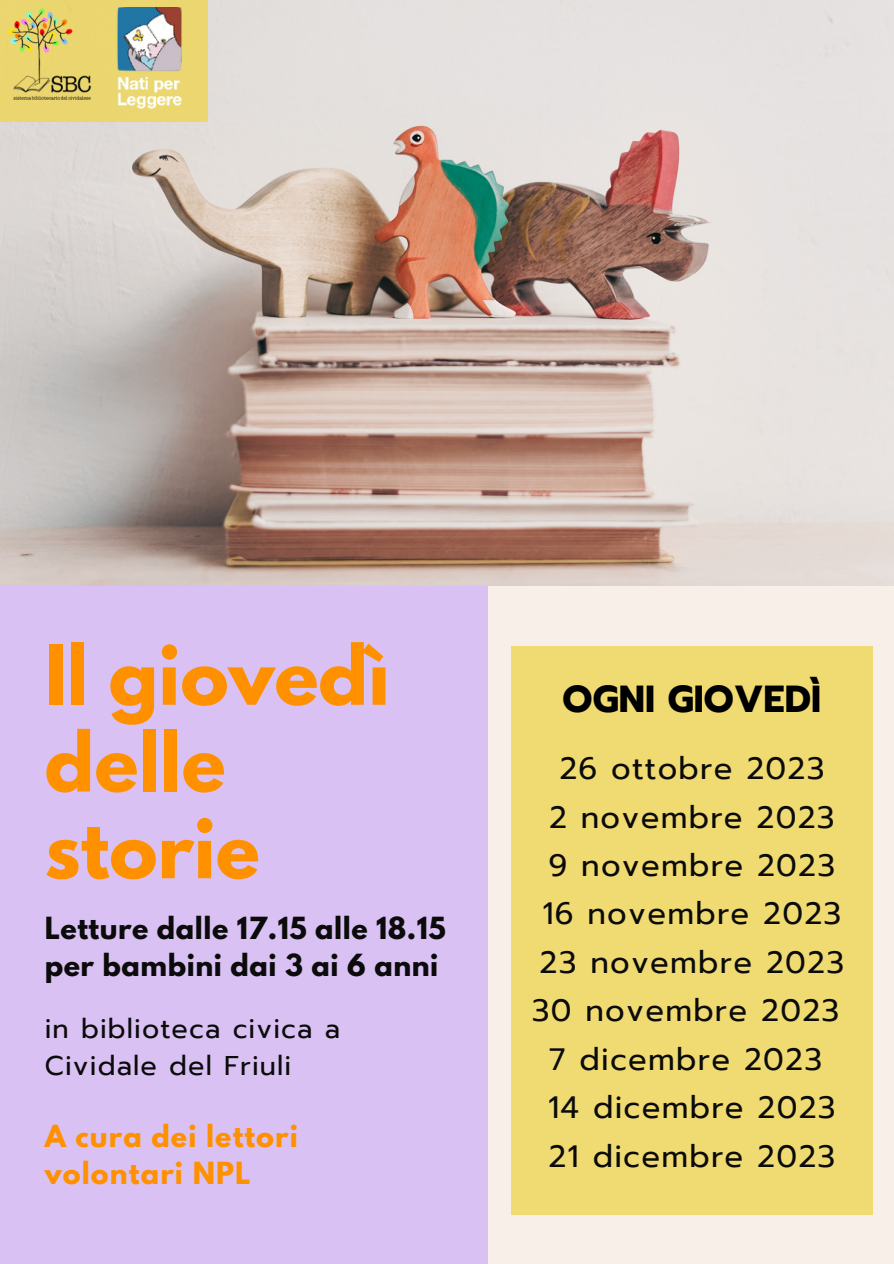
<style>
.page{position:relative;width:894px;height:1264px;background:#fff}
.page>*{position:absolute;margin:0;border:0;box-sizing:border-box;transform-origin:0 0}
.t1{font:700 72.75px/86.7px "League Spartan";color:#ff9100}
.t2{font:700 37.5px "Prompt";color:#000}
.t3{font:30.75px "Prompt";letter-spacing:.04em;color:#0a0b0a}
.t4{font:700 27px/37.2px "League Spartan";letter-spacing:.02em;color:#0a0b0a}
.t5{font:27px/37.2px "Prompt";letter-spacing:.04em;color:#0a0b0a}
.t6{font:700 27px/37.2px "League Spartan";letter-spacing:.04em;color:#ff9100}
</style>
<div class="page">
<div style="left:0;top:0;width:893px;height:1263px;background:#f8f0e8"></div>
<div style="left:0;top:586px;width:487px;height:677px;background:#dac1f3"></div>
<img style="left:0;top:0;width:893px;height:586px">
<div style="left:0;top:0;width:208px;height:121px;background:#ebd66f"></div>
<div style="left:511px;top:646px;width:361px;height:568px;background:#f0da72"></div>
<img style="left:117px;top:8px;width:65px;height:101px">
<img style="left:8px;top:8px;width:83px;height:92px">
<p class="t1" style="left:45px;top:641px;width:346px">Il giovedì delle storie</p>
<p class="t4" style="left:45px;top:913px;width:402px">Letture dalle 17.15 alle 18.15 per bambini dai 3 ai 6 anni</p>
<p class="t5" style="left:45px;top:1010px;width:297px">in biblioteca civica a<br>Cividale del Friuli</p>
<p class="t6" style="left:45px;top:1120px;width:255px">A cura dei lettori volontari NPL</p>
<p class="t2" style="left:562px;top:670px;width:260px">OGNI GIOVEDÌ</p>
<p class="t3" style="left:559px;top:745px;width:266px">26 ottobre 2023</p>
<p class="t3" style="left:549px;top:794px;width:287px">2 novembre 2023</p>
<p class="t3" style="left:548px;top:842px;width:288px">9 novembre 2023</p>
<p class="t3" style="left:542px;top:890px;width:300px">16 novembre 2023</p>
<p class="t3" style="left:539px;top:939px;width:306px">23 novembre 2023</p>
<p class="t3" style="left:531px;top:987px;width:309px">30 novembre 2023</p>
<p class="t3" style="left:548px;top:1036px;width:274px">7 dicembre 2023</p>
<p class="t3" style="left:548px;top:1084px;width:289px">14 dicembre 2023</p>
<p class="t3" style="left:548px;top:1133px;width:288px">21 dicembre 2023</p>
</div>
